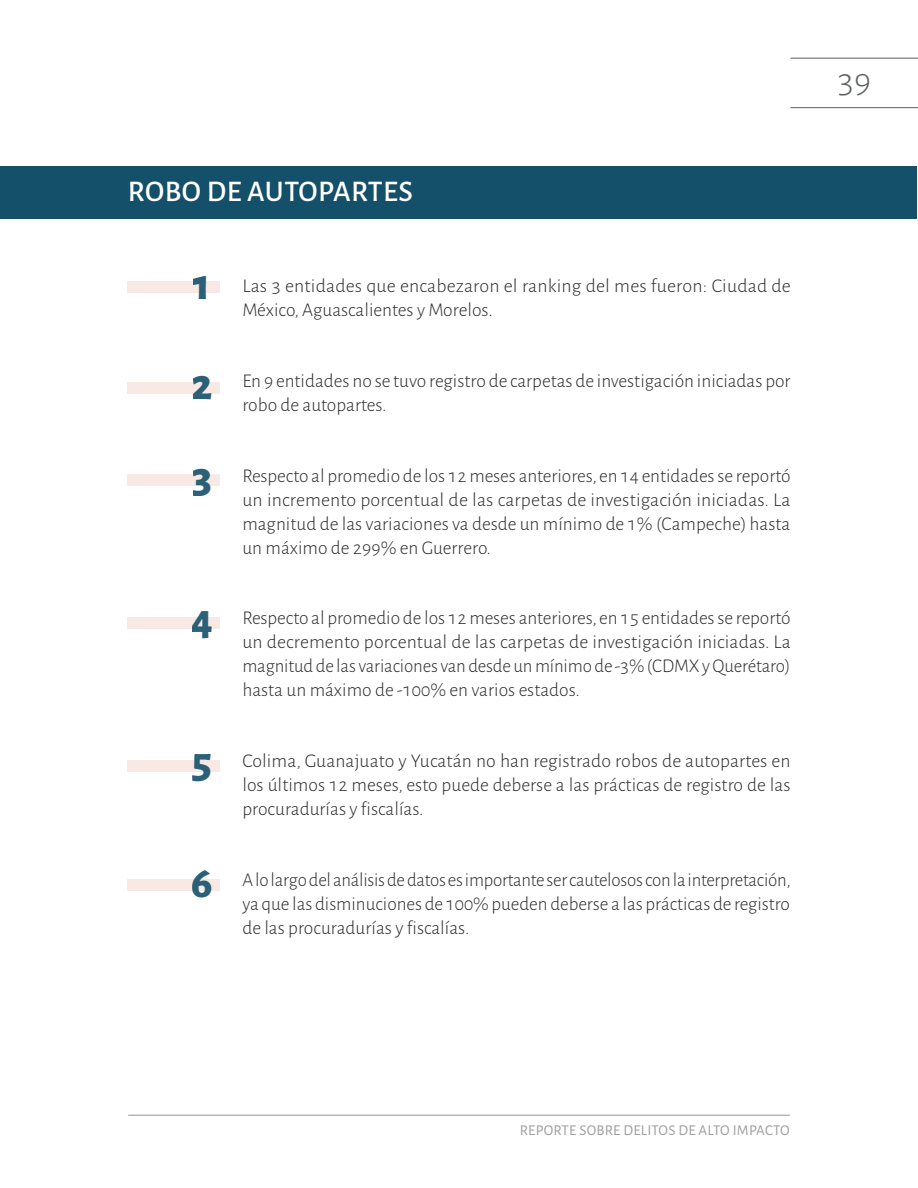
<style>
.page{position:relative;width:918px;height:1188px;background:#fff}
.page>*{position:absolute;margin:0;border:0;box-sizing:border-box;transform-origin:0 0}
.t1{font:800 45px/92.8px "Alegreya Sans";color:#145069}
.t2{font:300 36px "Alegreya Sans";color:#5d6061}
.titulo{font:500 30px "Alegreya Sans";letter-spacing:.015em;color:#fff}
.LISTADO{font:300 19.5px/24px "Alegreya Sans";color:#312f30;text-align:justify}
.t3{font:15px "Alegreya Sans";letter-spacing:.015em;color:#9f9ea0}
</style>
<div class="page">
<hr style="left:790px;top:107px;width:128px;height:1px;background:#5d6061">
<hr style="left:790px;top:58px;width:128px;height:1px;background:#5d6061">
<hr style="left:128px;top:1115px;width:662px;height:1px;background:#9f9ea0">
<div style="left:1px;top:166px;width:916px;height:52px;background:#145069"></div>
<div style="left:127px;top:281px;width:93px;height:12px;background:#f9e9e4"></div>
<div style="left:127px;top:382px;width:93px;height:12px;background:#f9e9e4"></div>
<div style="left:127px;top:474px;width:93px;height:12px;background:#f9e9e4"></div>
<div style="left:127px;top:617px;width:93px;height:12px;background:#f9e9e4"></div>
<div style="left:127px;top:760px;width:93px;height:12px;background:#f9e9e4"></div>
<div style="left:127px;top:879px;width:93px;height:12px;background:#f9e9e4"></div>
<p class="titulo" style="left:128px;top:170px;width:287px">ROBO DE AUTOPARTES</p>
<h1 class="t1" style="left:192px;top:234px;width:23px">1</h1>
<p class="LISTADO" style="left:242px;top:273px;width:550px">Las 3 entidades que encabezaron el ranking del mes fueron: Ciudad de<br>México, Aguascalientes y Morelos.</p>
<h1 class="t1" style="left:192px;top:335px;width:23px">2<br>3</h1>
<p class="LISTADO" style="left:242px;top:368px;width:550px">En 9 entidades no se tuvo registro de carpetas de investigación iniciadas por robo de autopartes.</p>
<p class="LISTADO" style="left:242px;top:463px;width:550px">Respecto al promedio de los 12 meses anteriores, en 14 entidades se reportó un incremento porcentual de las carpetas de investigación iniciadas. La magnitud de las variaciones va desde un mínimo de 1% (Campeche) hasta un máximo de 299% en Guerrero.</p>
<h1 class="t1" style="left:192px;top:570px;width:23px">4</h1>
<p class="LISTADO" style="left:242px;top:605px;width:550px">Respecto al promedio de los 12 meses anteriores, en 15 entidades se reportó un decremento porcentual de las carpetas de investigación iniciadas. La magnitud de las variaciones van desde un mínimo de -3% (CDMX y Querétaro) hasta un máximo de -100% en varios estados.</p>
<h1 class="t1" style="left:192px;top:713px;width:23px">5</h1>
<p class="LISTADO" style="left:242px;top:748px;width:550px">Colima, Guanajuato y Yucatán no han registrado robos de autopartes en los últimos 12 meses, esto puede deberse a las prácticas de registro de las procuradurías y fiscalías.</p>
<h1 class="t1" style="left:192px;top:832px;width:23px">6</h1>
<p class="LISTADO" style="left:242px;top:867px;width:550px">A lo largo del análisis de datos es importante ser cautelosos con la interpretación, ya que las disminuciones de 100% pueden deberse a las prácticas de registro de las procuradurías y fiscalías.</p>
<h2 class="t2" style="left:837px;top:57px;width:36px">39</h2>
<p class="t3" style="left:520px;top:1120px;width:271px">REPORTE SOBRE DELITOS DE ALTO IMPACTO</p>
</div>
